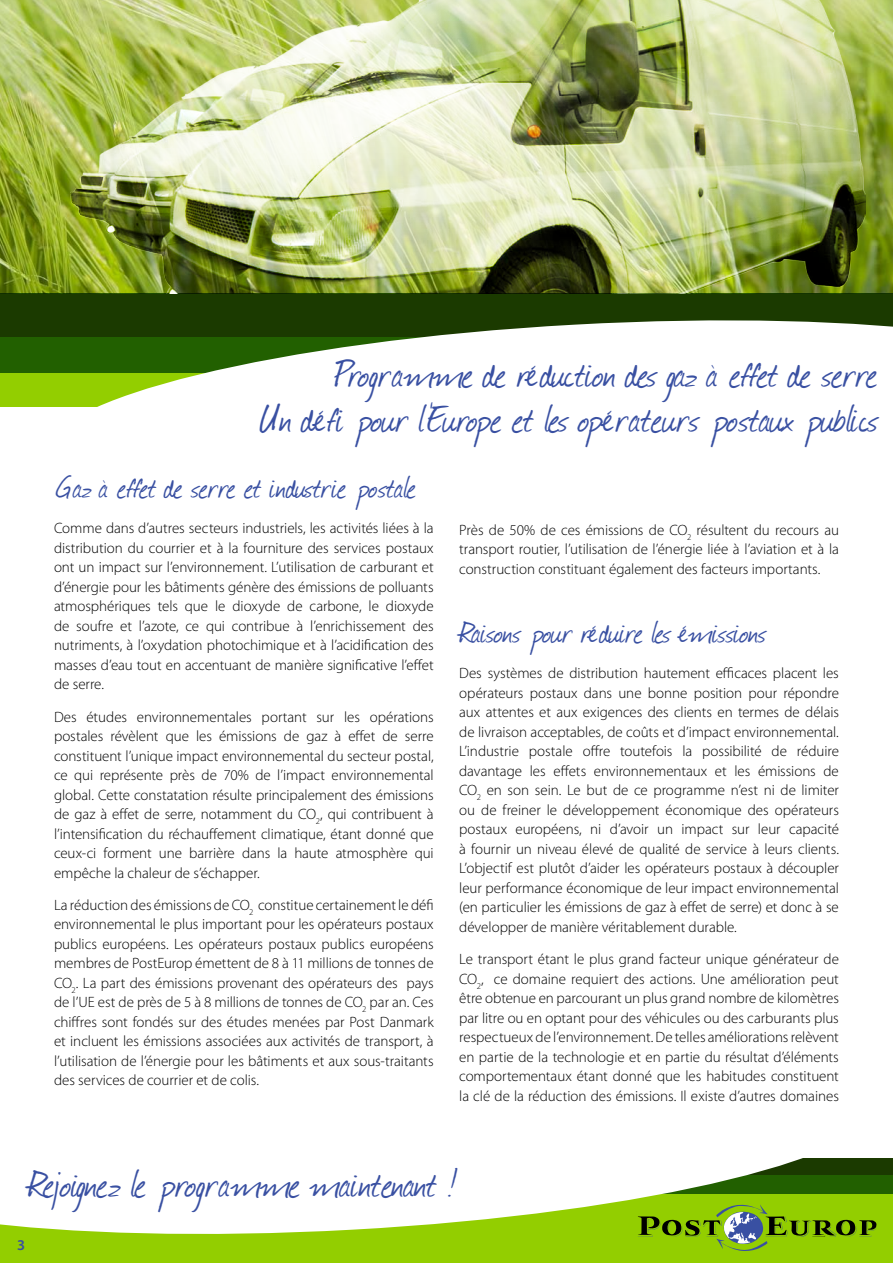
<style>
.page{position:relative;width:893px;height:1263px;background:#fff}
.page>*{position:absolute;margin:0;border:0;box-sizing:border-box;transform-origin:0 0}
.t1{font:45px/45px "Journal";letter-spacing:-.005em;color:#3950a2;text-align:right}
.Title_1_blue{font:36px "Journal";letter-spacing:-.005em;color:#3950a2}
.body_text_UK{font:300 15px/19.5px "Myriad Pro";letter-spacing:-.005em;color:#000;text-align:justify}
</style>
<div class="page">
<div style="left:0;top:1175px;width:893px;height:88px;background:#93ce00"></div>
<svg style="left:0;top:1158px;width:885px;height:76px;fill:#fff"></svg>
<svg style="left:638px;top:1204px;width:239px;height:47px"></svg>
<div style="left:0;top:293px;width:893px;height:79px;background:#1b3a00"></div>
<svg style="left:0;top:337px;width:41px;height:69px;background:#589400"></svg>
<svg style="left:41px;top:320px;width:852px;height:87px;fill:#fff"></svg>
<img style="left:0;top:0;width:893px;height:293px">
<img style="left:70px;top:0;width:796px;height:293px">
<h1 class="t1" style="left:259px;top:350px;width:621px">Programme de réduction des gaz àeffet de serre<br>Un défi pour lEurope et les opérateurs postaux publics</h1>
<h1 class="t1" style="left:430px;top:396px;width:4px">‘</h1>
<p class="Title_1_blue" style="left:54px;top:462px;width:364px">Gaz àeffet de serre et industrie postale</p>
<p class="body_text_UK" style="left:54px;top:518px;width:381px">Comme dans d’autres secteurs industriels, les activités liées à la distribution du courrier et à la fourniture des services postaux ont un impact sur l’environnement. L’utilisation de carburant et d’énergie pour les bâtiments génère des émissions de polluants atmosphériques tels que le dioxyde de carbone, le dioxyde de soufre et l’azote, ce qui contribue à l’enrichissement des nutriments, à l’oxydation photochimique et à l’acidification des masses d’eau tout en accentuant de manière significative l’effet de serre.</p>
<p class="body_text_UK" style="left:54px;top:707px;width:381px">Des études environnementales portant sur les opérations postales révèlent que les émissions de gaz à effet de serre constituent l’unique impact environnemental du secteur postal, ce qui représente près de 70% de l’impact environnemental global. Cette constatation résulte principalement des émissions de gaz à effet de serre, notamment du CO<sub>2</sub>, qui contribuent à l’intensification du réchauffement climatique, étant donné que ceux-ci forment une barrière dans la haute atmosphère qui empêche la chaleur de s’échapper.</p>
<p class="body_text_UK" style="left:54px;top:895px;width:381px">La réduction des émissions de CO<sub>2</sub> constitue certainement le défi environnemental le plus important pour les opérateurs postaux publics européens. Les opérateurs postaux publics européens membres de PostEurop émettent de 8 à 11 millions de tonnes de CO<sub>2</sub>. La part des émissions provenant des opérateurs des pays de l’UE est de près de 5 à 8 millions de tonnes de CO<sub>2</sub> par an. Ces chiffres sont fondés sur des études menées par Post Danmark et incluent les émissions associées aux activités de transport, à l’utilisation de l’énergie pour les bâtiments et aux sous-traitants des services de courrier et de colis.</p>
<p class="body_text_UK" style="left:459px;top:520px;width:381px">Près de 50% de ces émissions de CO<sub>2</sub> résultent du recours au transport routier, l’utilisation de l’énergie liée à l’aviation et à la construction constituant également des facteurs importants.</p>
<p class="Title_1_blue" style="left:459px;top:607px;width:309px">Raisons pour réduire les émissions</p>
<p class="body_text_UK" style="left:459px;top:663px;width:381px">Des systèmes de distribution hautement efficaces placent les opérateurs postaux dans une bonne position pour répondre aux attentes et aux exigences des clients en termes de délais de livraison acceptables, de coûts et d’impact environnemental.<br>L’industrie postale offre toutefois la possibilité de réduire davantage les effets environnementaux et les émissions de CO<sub>2</sub> en son sein. Le but de ce programme n’est ni de limiter ou de freiner le développement économique des opérateurs postaux européens, ni d’avoir un impact sur leur capacité à fournir un niveau élevé de qualité de service à leurs clients.<br>L’objectif est plutôt d’aider les opérateurs postaux à découpler leur performance économique de leur impact environnemental (en particulier les émissions de gaz à effet de serre) et donc à se développer de manière véritablement durable.</p>
<p class="body_text_UK" style="left:459px;top:949px;width:381px">Le transport étant le plus grand facteur unique générateur de CO<sub>2</sub>, ce domaine requiert des actions. Une amélioration peut être obtenue en parcourant un plus grand nombre de kilomètres par litre ou en optant pour des véhicules ou des carburants plus respectueux de l’environnement. De telles améliorations relèvent en partie de la technologie et en partie du résultat d’éléments comportementaux étant donné que les habitudes constituent la clé de la réduction des émissions. Il existe d’autres domaines</p>
<h1 class="t1" style="left:28px;top:1160px;width:430px">Rejoignez le programme maintenant !</h1>
</div>
